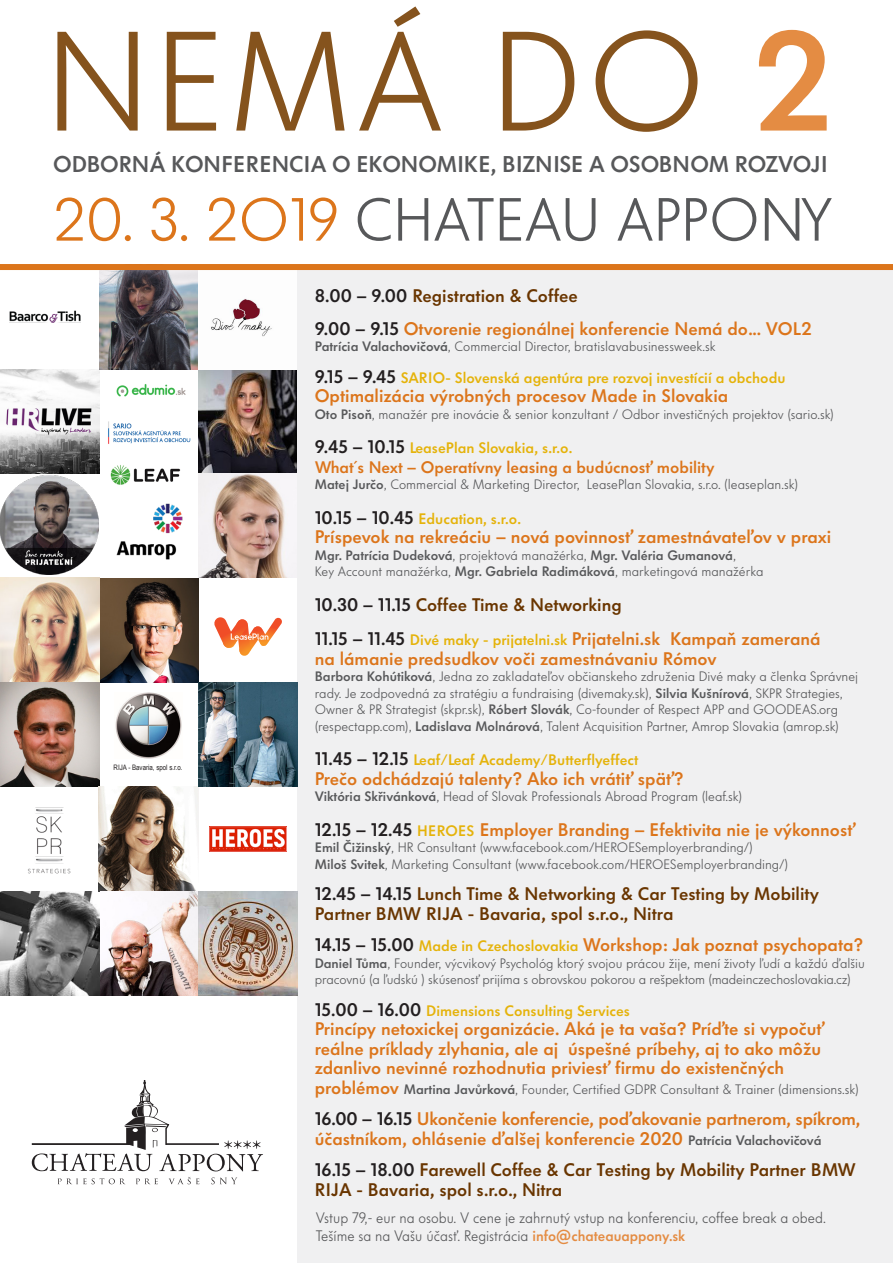
<style>
.page{position:relative;width:893px;height:1263px;background:#fff}
.page>*{position:absolute;margin:0;border:0;box-sizing:border-box;transform-origin:0 0}
.t1{font:300 139.2px "VW Headline CE";letter-spacing:.04em;color:#85531d}
.t2{font:300 60px "VW Headline CE";color:#57585a}
.t3{font:600 22.5px "VW Headline CE";letter-spacing:-.01em;color:#57585a}
.t4{font:600 18px/19.5px "VW Headline CE";color:#dc751b}
.t5{font:600 18px/19.5px "VW Headline CE";color:#693500}
.t6{font:600 16.5px "VW Headline CE";color:#dc751b}
.t7{font:600 15px "VW Headline CE";color:#e5b30b}
.t8{font:300 15px/18px "VW Headline CE";color:#57585a;scale:.96 1}
.t9{font:300 13.5px/16.5px "VW Headline CE";color:#57585a}
.t10{font:7.5px "Arial Narrow";color:#231f20}
.s1{font-weight:600;color:#e48c43}
.s2{color:#dc751b}
.s3{color:#231f20}
.s4{font-weight:600}
.s5{font-size:18px;color:#231f20}
.s6{font-size:15px;color:#e5b30b}
.s7{font-weight:600;font-size:18px;color:#dc751b}
.s8{font-size:13.5px;color:#57585a}
</style>
<div class="page">
<div style="left:297px;top:270px;width:596px;height:993px;background:#f0f0f1"></div>
<svg style="left:58px;top:1178px;width:67px;height:6px"></svg>
<svg style="left:136px;top:1178px;width:22px;height:6px"></svg>
<svg style="left:169px;top:1177px;width:30px;height:7px"></svg>
<svg style="left:211px;top:1177px;width:26px;height:7px"></svg>
<svg style="left:32px;top:1080px;width:231px;height:91px"></svg>
<img style="left:10px;top:310px;width:70px;height:13px">
<img style="left:116px;top:384px;width:70px;height:13px">
<img style="left:0;top:891px;width:99px;height:104px">
<img style="left:0;top:578px;width:198px;height:105px">
<img style="left:0;top:369px;width:99px;height:205px">
<img style="left:100px;top:270px;width:98px;height:99px">
<img style="left:0;top:682px;width:100px;height:105px">
<img style="left:99px;top:787px;width:100px;height:208px">
<img style="left:110px;top:465px;width:71px;height:20px">
<img style="left:116px;top:503px;width:67px;height:57px">
<img style="left:108px;top:421px;width:83px;height:23px">
<img style="left:28px;top:804px;width:71px;height:74px">
<img style="left:198px;top:299px;width:99px;height:278px">
<img style="left:199px;top:682px;width:98px;height:105px">
<img style="left:209px;top:826px;width:77px;height:25px">
<img style="left:199px;top:891px;width:98px;height:104px">
<svg style="left:214px;top:617px;width:68px;height:39px"></svg>
<div style="left:0;top:264px;width:893px;height:6px;background:#dc751b"></div>
<img style="left:115px;top:693px;width:67px;height:65px">
<p class="t1" style="left:46px;top:1px;width:790px">NEMÁ DO <span class="s1">2</span></p>
<p class="t3" style="left:53px;top:150px;width:776px">ODBORNÁ KONFERENCIA O EKONOMIKE, BIZNISE A OSOBNOM ROZVOJI</p>
<p class="t2" style="left:53px;top:185px;width:780px"><span class="s2">20. 3. 2O19</span> CHATEAU APPONY</p>
<p class="t10" style="left:114px;top:762px;width:71px">RIJA - Bavaria, spol s.r.o.</p>
<p class="t5" style="left:315px;top:286px;width:265px"><span class="s3">8.00 – 9.00</span> Registration &amp; Coffee</p>
<p class="t4" style="left:315px;top:319px;width:499px"><span class="s3">9.00 – 9.15</span> Otvorenie regionálnej konferencie Nemá do... VOL2</p>
<p class="t9" style="left:315px;top:338px;width:402px"><span class="s4">Patrícia Valachovičová</span>, Commercial Director, bratislavabusinessweek.sk</p>
<p class="t7" style="left:315px;top:368px;width:472px"><span class="s5">9.15 – 9.45</span> SARIO- Slovenská agentúra pre rozvoj investícií a obchodu</p>
<p class="t4" style="left:315px;top:386px;width:415px">Optimalizácia výrobných procesov Made in Slovakia</p>
<p class="t9" style="left:315px;top:406px;width:521px"><span class="s4">Oto Pisoň</span>, manažér pre inovácie &amp; senior konzultant / Odbor investičných projektov (sario.sk)</p>
<p class="t7" style="left:315px;top:439px;width:259px"><span class="s5">9.45 – 10.15</span> LeasePlan Slovakia, s.r.o.</p>
<p class="t6" style="left:315px;top:457px;width:401px">What´s Next – Operatívny leasing a budúcnosť mobility</p>
<p class="t9" style="left:315px;top:476px;width:485px"><span class="s4">Matej Jurčo</span>, Commercial &amp; Marketing Director, LeasePlan Slovakia, s.r.o. (leaseplan.sk)</p>
<p class="t7" style="left:315px;top:509px;width:208px"><span class="s5">10.15 – 10.45</span> Education, s.r.o.</p>
<p class="t4" style="left:315px;top:527px;width:518px">Príspevok na rekreáciu – nová povinnosť zamestnávateľov v praxi</p>
<p class="t9" style="left:315px;top:547px;width:450px"><span class="s4">Mgr. Patrícia Dudeková</span>, projektová manažérka, <span class="s4">Mgr. Valéria Gumanová</span>,<br>Key Account manažérka, <span class="s4">Mgr. Gabriela Radimáková</span>, marketingová manažérka</p>
<p class="t5" style="left:315px;top:595px;width:308px"><span class="s3">10.30 – 11.15</span> Coffee Time &amp; Networking</p>
<p class="t4" style="left:315px;top:629px;width:507px"><span class="s3">11.15 – 11.45</span> <span class="s6">Divé maky - prijatelni.sk</span> Prijatelni.sk Kampaň zameraná na lámanie predsudkov voči zamestnávaniu Rómov</p>
<p class="t9" style="left:315px;top:668px;width:545px"><span class="s4">Barbora Kohútiková</span>, Jedna zo zakladateľov občianskeho združenia Divé maky a členka Správnej rady. Je zodpovedná za stratégiu a fundraising (divemaky.sk), <span class="s4">Silvia Kušnírová</span>, SKPR Strategies, Owner &amp; PR Strategist (skpr.sk), <span class="s4">Róbert Slovák</span>, Co-founder of Respect APP and GOODEAS.org (respectapp.com), <span class="s4">Ladislava Molnárová</span>, Talent Acquisition Partner, Amrop Slovakia (amrop.sk)</p>
<p class="t7" style="left:315px;top:751px;width:325px"><span class="s5">11.45 – 12.15</span> Leaf/Leaf Academy/Butterflyeffect</p>
<p class="t4" style="left:315px;top:769px;width:370px">Prečo odchádzajú talenty? Ako ich vrátiť späť?</p>
<p class="t9" style="left:315px;top:788px;width:429px"><span class="s4">Viktória Skřivánková</span>, Head of Slovak Professionals Abroad Program (leaf.sk)</p>
<p class="t4" style="left:315px;top:820px;width:542px"><span class="s3">12.15 – 12.45</span> <span class="s6">HEROES</span> Employer Branding – Efektivita nie je výkonnosť</p>
<p class="t9" style="left:315px;top:839px;width:440px"><span class="s4">Emil Čižinský</span>, HR Consultant (www.facebook.com/HEROESemployerbranding/)</p>
<p class="t9" style="left:315px;top:856px;width:475px"><span class="s4">Miloš Svitek</span>, Marketing Consultant (www.facebook.com/HEROESemployerbranding/)</p>
<p class="t5" style="left:315px;top:884px;width:506px"><span class="s3">12.45 – 14.15</span> Lunch Time &amp; Networking &amp; Car Testing by Mobility<br>Partner BMW RIJA - Bavaria, spol s.r.o., Nitra</p>
<p class="t4" style="left:315px;top:935px;width:550px"><span class="s3">14.15 – 15.00</span> <span class="s6">Made in Czechoslovakia</span> Workshop: Jak poznat psychopata?</p>
<p class="t9" style="left:315px;top:955px;width:552px"><span class="s4">Daniel Tůma</span>, Founder, výcvikový Psychológ ktorý svojou prácou žije, mení životy ľudí a každú ďalšiu pracovnú (a ľudskú ) skúsenosť prijíma s obrovskou pokorou a rešpektom (madeinczechoslovakia.cz)</p>
<p class="t7" style="left:315px;top:1001px;width:317px"><span class="s5">15.00 – 16.00</span> Dimensions Consulting Services</p>
<p class="t4" style="left:315px;top:1019px;width:511px">Princípy netoxickej organizácie. Aká je ta vaša? Príďte si vypočuť reálne príklady zlyhania, ale aj úspešné príbehy, aj to ako môžu zdanlivo nevinné rozhodnutia priviesť firmu do existenčných</p>
<p class="t9" style="left:315px;top:1081px;width:546px"><span class="s7">problémov</span> <span class="s4">Martina Javůrková</span>, Founder, Certified GDPR Consultant &amp; Trainer (dimensions.sk)</p>
<p class="t4" style="left:315px;top:1109px;width:547px"><span class="s3">16.00 – 16.15</span> Ukončenie konferencie, poďakovanie partnerom, spíkrom, účastníkom, ohlásenie ďalšej konferencie 2020 <span class="s8">Patrícia Valachovičová</span></p>
<p class="t5" style="left:315px;top:1160px;width:543px"><span class="s3">16.15 – 18.00</span> Farewell Coffee &amp; Car Testing by Mobility Partner BMW<br>RIJA - Bavaria, spol s.r.o., Nitra</p>
<p class="t8" style="left:316px;top:1208px;width:533px">Vstup 79,- eur na osobu. V cene je zahrnutý vstup na konferenciu, coffee break a obed.<br>Tešíme sa na Vašu účasť. Registrácia <span class="s1">info@chateauappony.sk</span></p>
</div>
